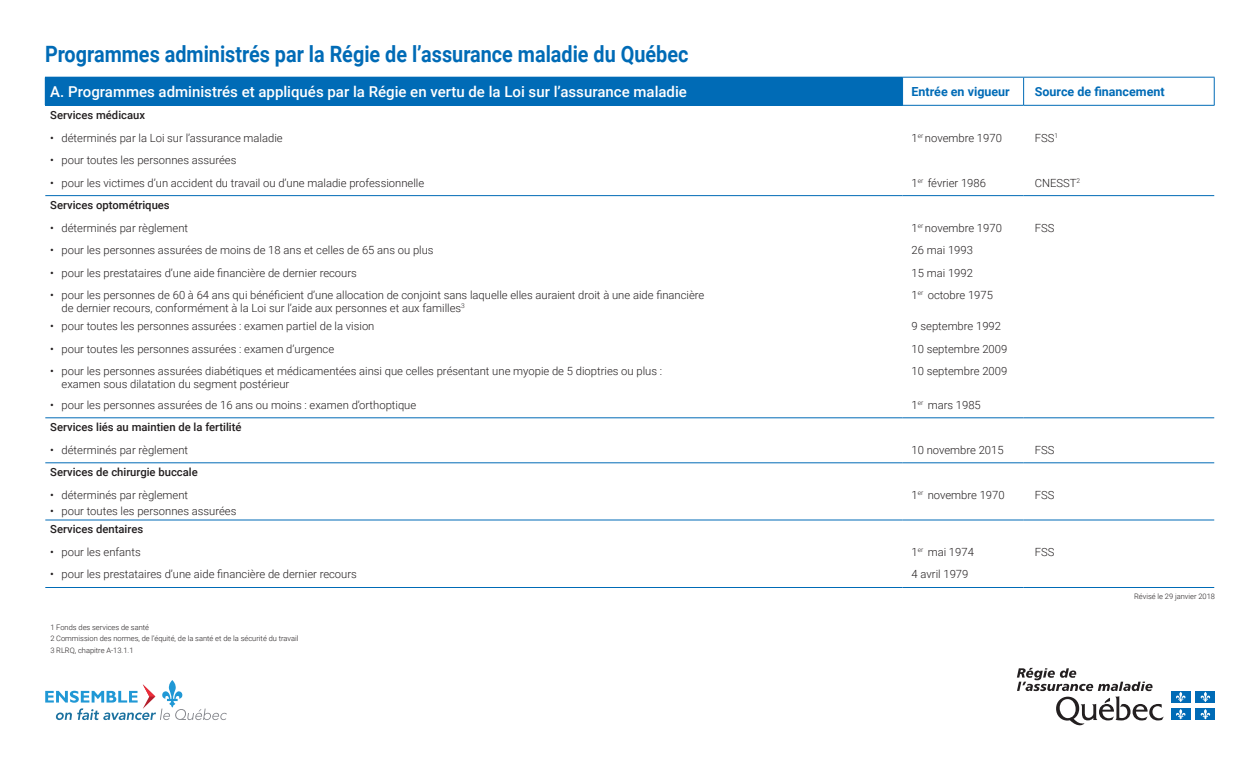
<style>
.page{position:relative;width:1260px;height:765px;background:#fff}
.page>*{position:absolute;margin:0;border:0;box-sizing:border-box;transform-origin:0 0}
.Grand_titre{font:700 22.5px "Roboto";color:#006bb6;scale:.88 1}
.titre_bande_bleu{font:500 15px "Roboto";color:#fff}
.Titre_bleu{font:700 12.5px "Roboto";color:#006bb6}
.date{font:300 11.25px/12.5px "Roboto";color:#231f20}
.sous-titre_sections{font:500 11.25px "Roboto";color:#231f20}
.notes{font:300 7.5px "Roboto";color:#231f20}
.s1{font-weight:400}
</style>
<div class="page">
<svg style="left:1017px;top:668px;width:147px;height:58px"></svg>
<div style="left:1171px;top:691px;width:19px;height:12px;background:#006bb6"></div>
<svg style="left:1176px;top:692px;width:10px;height:10px"></svg>
<div style="left:1196px;top:691px;width:19px;height:12px;background:#006bb6"></div>
<svg style="left:1200px;top:692px;width:10px;height:10px"></svg>
<div style="left:1171px;top:708px;width:19px;height:12px;background:#006bb6"></div>
<svg style="left:1176px;top:709px;width:10px;height:11px"></svg>
<div style="left:1196px;top:708px;width:19px;height:12px;background:#006bb6"></div>
<svg style="left:1200px;top:709px;width:10px;height:11px"></svg>
<svg style="left:45px;top:680px;width:182px;height:40px"></svg>
<div style="left:45px;top:77px;width:858px;height:28px;background:#006bb6"></div>
<svg style="left:902px;top:77px;width:313px;height:28px"></svg>
<hr style="left:45px;top:105px;width:858px;height:1px;background:#006bb6">
<hr style="left:903px;top:105px;width:121px;height:1px;background:#006bb6">
<hr style="left:1024px;top:105px;width:191px;height:1px;background:#006bb6">
<hr style="left:45px;top:195px;width:858px;height:1px;background:#006bb6">
<hr style="left:903px;top:195px;width:121px;height:1px;background:#006bb6">
<hr style="left:1024px;top:195px;width:190px;height:1px;background:#006bb6">
<hr style="left:45px;top:418px;width:858px;height:1px;background:#006bb6">
<hr style="left:903px;top:418px;width:121px;height:1px;background:#006bb6">
<hr style="left:1024px;top:418px;width:190px;height:1px;background:#006bb6">
<hr style="left:45px;top:463px;width:858px;height:1px;background:#006bb6">
<hr style="left:903px;top:463px;width:121px;height:1px;background:#006bb6">
<hr style="left:1024px;top:463px;width:190px;height:1px;background:#006bb6">
<hr style="left:45px;top:520px;width:858px;height:1px;background:#006bb6">
<hr style="left:903px;top:520px;width:121px;height:1px;background:#006bb6">
<hr style="left:1024px;top:520px;width:190px;height:1px;background:#006bb6">
<hr style="left:45px;top:587px;width:858px;height:1px;background:#006bb6">
<hr style="left:903px;top:587px;width:121px;height:1px;background:#006bb6">
<hr style="left:1024px;top:587px;width:190px;height:1px;background:#006bb6">
<p class="Grand_titre" style="left:45px;top:38px;width:733px">Programmes administrés par la Régie de l’assurance maladie du Québec</p>
<p class="titre_bande_bleu" style="left:50px;top:81px;width:638px">A. Programmes administrés et appliqués par la Régie en vertu de la Loi sur l’assurance maladie</p>
<p class="Titre_bleu" style="left:912px;top:83px;width:100px">Entrée en vigueur</p>
<p class="Titre_bleu" style="left:1035px;top:83px;width:131px">Source de financement</p>
<p class="sous-titre_sections" style="left:50px;top:107px;width:96px">Services médicaux</p>
<p class="date" style="left:50px;top:131px;width:234px"><span class="s1">•</span> déterminés par la Loi sur l’assurance maladie</p>
<p class="date" style="left:912px;top:131px;width:92px">1<sup>er</sup> novembre 1970</p>
<p class="date" style="left:1035px;top:131px;width:25px">FSS<sup>1</sup></p>
<p class="date" style="left:50px;top:153px;width:188px"><span class="s1">•</span> pour toutes les personnes assurées</p>
<p class="date" style="left:50px;top:176px;width:375px"><span class="s1">•</span> pour les victimes d’un accident du travail ou d’une maladie professionnelle</p>
<p class="date" style="left:912px;top:176px;width:76px">1<sup>er</sup> février 1986</p>
<p class="date" style="left:1035px;top:176px;width:47px">CNESST<sup>2</sup></p>
<p class="sous-titre_sections" style="left:50px;top:197px;width:121px">Services optométriques</p>
<p class="date" style="left:50px;top:221px;width:139px"><span class="s1">•</span> déterminés par règlement</p>
<p class="date" style="left:912px;top:221px;width:92px">1<sup>er</sup> novembre 1970</p>
<p class="date" style="left:1035px;top:221px;width:21px">FSS</p>
<p class="date" style="left:50px;top:243px;width:385px"><span class="s1">•</span> pour les personnes assurées de moins de 18 ans et celles de 65 ans ou plus</p>
<p class="date" style="left:912px;top:243px;width:63px">26 mai 1993</p>
<p class="date" style="left:50px;top:266px;width:308px"><span class="s1">•</span> pour les prestataires d’une aide financière de dernier recours</p>
<p class="date" style="left:912px;top:266px;width:63px">15 mai 1992</p>
<p class="date" style="left:62px;top:288px;width:644px;text-indent:-11px"><span class="s1">•</span> pour les personnes de 60 à 64 ans qui bénéficient d’une allocation de conjoint sans laquelle elles auraient droit à une aide financière de dernier recours, conformément à la Loi sur l’aide aux personnes et aux familles<sup>3</sup></p>
<p class="date" style="left:912px;top:288px;width:83px">1<sup>er</sup> octobre 1975</p>
<p class="date" style="left:50px;top:319px;width:326px"><span class="s1">•</span> pour toutes les personnes assurées : examen partiel de la vision</p>
<p class="date" style="left:912px;top:319px;width:91px">9 septembre 1992</p>
<p class="date" style="left:50px;top:342px;width:285px"><span class="s1">•</span> pour toutes les personnes assurées : examen d’urgence</p>
<p class="date" style="left:912px;top:342px;width:97px">10 septembre 2009</p>
<p class="date" style="left:62px;top:364px;width:602px;text-indent:-11px"><span class="s1">•</span> pour les personnes assurées diabétiques et médicamentées ainsi que celles présentant une myopie de 5 dioptries ou plus : examen sous dilatation du segment postérieur</p>
<p class="date" style="left:912px;top:364px;width:97px">10 septembre 2009</p>
<p class="date" style="left:50px;top:398px;width:368px"><span class="s1">•</span> pour les personnes assurées de 16 ans ou moins : examen d’orthoptique</p>
<p class="date" style="left:912px;top:398px;width:71px">1<sup>er</sup> mars 1985</p>
<p class="sous-titre_sections" style="left:50px;top:419px;width:193px">Services liés au maintien de la fertilité</p>
<p class="date" style="left:50px;top:443px;width:139px"><span class="s1">•</span> déterminés par règlement</p>
<p class="date" style="left:912px;top:443px;width:94px">10 novembre 2015</p>
<p class="date" style="left:1035px;top:443px;width:21px">FSS</p>
<p class="sous-titre_sections" style="left:50px;top:464px;width:149px">Services de chirurgie buccale</p>
<p class="date" style="left:50px;top:488px;width:139px"><span class="s1">•</span> déterminés par règlement</p>
<p class="date" style="left:50px;top:504px;width:188px"><span class="s1">•</span> pour toutes les personnes assurées</p>
<p class="date" style="left:912px;top:488px;width:95px">1<sup>er</sup> novembre 1970</p>
<p class="date" style="left:1035px;top:488px;width:21px">FSS</p>
<p class="sous-titre_sections" style="left:50px;top:522px;width:94px">Services dentaires</p>
<p class="date" style="left:50px;top:545px;width:92px"><span class="s1">•</span> pour les enfants</p>
<p class="date" style="left:912px;top:545px;width:64px">1<sup>er</sup> mai 1974</p>
<p class="date" style="left:1035px;top:545px;width:21px">FSS</p>
<p class="date" style="left:50px;top:568px;width:308px"><span class="s1">•</span> pour les prestataires d’une aide financière de dernier recours</p>
<p class="date" style="left:912px;top:568px;width:58px">4 avril 1979</p>
<p class="notes" style="left:51px;top:622px;width:100px">1 Fonds des services de santé</p>
<p class="notes" style="left:51px;top:633px;width:249px">2 Commission des normes, de l’équité, de la santé et de la sécurité du travail</p>
<p class="notes" style="left:51px;top:645px;width:84px">3 RLRQ, chapitre A-13.1.1</p>
<p class="notes" style="left:1134px;top:591px;width:82px">Révisé le 29 janvier 2018</p>
</div>
